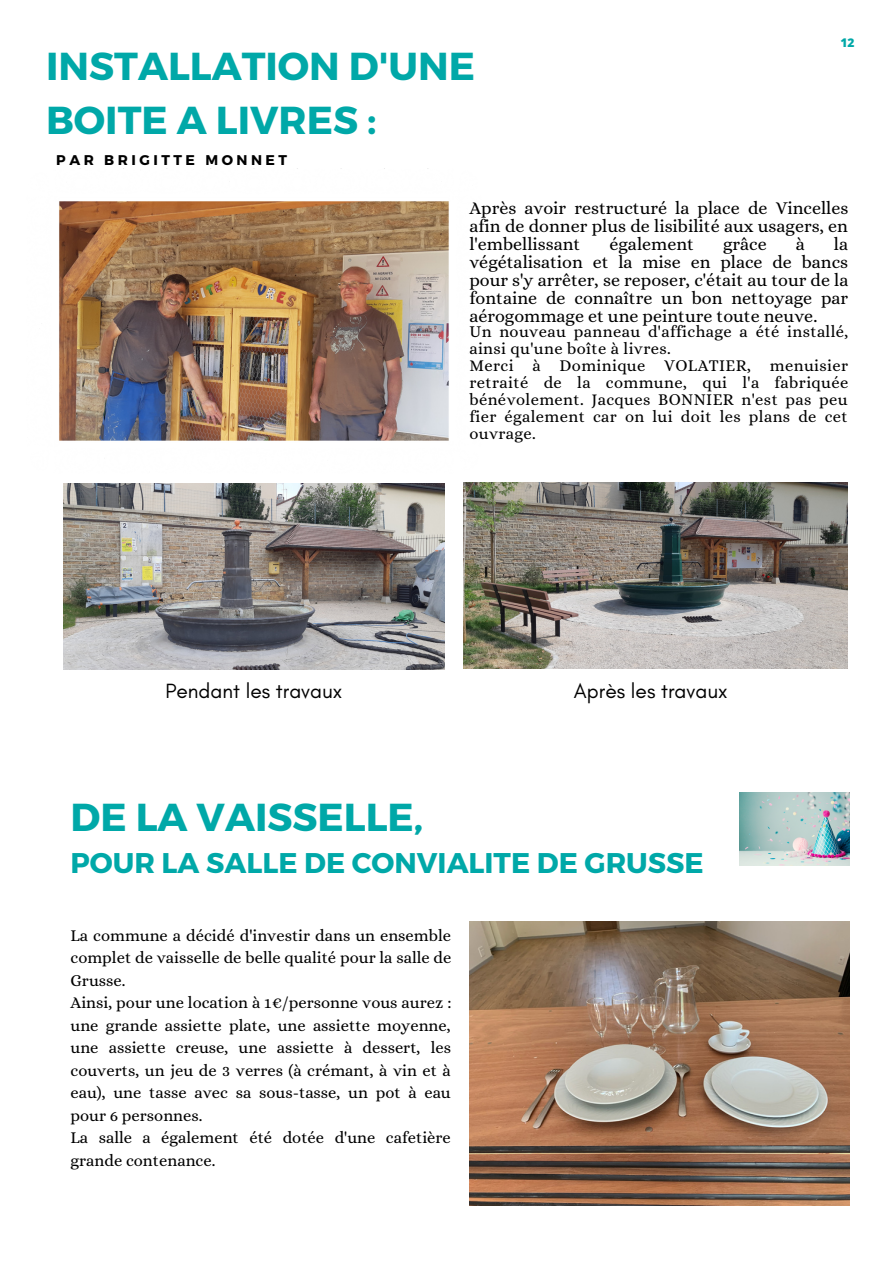
<style>
.page{position:relative;width:893px;height:1264px;background:#fff}
.page>*{position:absolute;margin:0;border:0;box-sizing:border-box;transform-origin:0 0}
.t1{font:700 39px "Montserrat";color:#00a8a8}
.t2{font:700 28.5px "Montserrat";color:#00a8a8}
.t3{font:21px "Glacial Indifference";color:#000}
.t4{font:18px/18px "Alice";color:#000;text-align:justify}
.t5{font:16.5px/22.5px "Alice";color:#000;text-align:justify}
.t6{font:16.5px/16.8px "Alice";letter-spacing:.025em;color:#000}
.t7{font:700 14.1px "Montserrat";letter-spacing:.25em;color:#000}
.t8{font:800 12px "Open Sans";color:#00a8a8}
</style>
<div class="page">
<img style="left:59px;top:201px;width:390px;height:240px">
<img style="left:63px;top:483px;width:381px;height:186px">
<img style="left:469px;top:921px;width:380px;height:284px">
<img style="left:739px;top:792px;width:110px;height:73px">
<img style="left:463px;top:482px;width:384px;height:187px">
<p class="t1" style="left:46px;top:41px;width:430px">INSTALLATION D'UNE</p>
<p class="t1" style="left:46px;top:95px;width:332px">BOITE A LIVRES :</p>
<p class="t7" style="left:56px;top:151px;width:232px">PAR BRIGITTE MONNET</p>
<p class="t8" style="left:840px;top:34px;width:16px">12</p>
<p class="t4" style="left:469px;top:199px;width:380px">Après avoir restructuré la place de Vincelles afin de donner plus de lisibilité aux usagers, en l'embellissant</p>
<p class="t4" style="left:469px;top:235px;width:380px;text-indent:364px">la végétalisation et la mise en place de bancs pour s'y arrêter, se reposer, c'était au tour de la fontaine de connaître un bon nettoyage par aérogommage et une peinture toute neuve.</p>
<p class="t6" style="left:469px;top:323px;width:380px">Un nouveau panneau d'affichage a été installé, ainsi qu'une boîte à livres.</p>
<p class="t5" style="left:469px;top:357px;width:380px;line-height:16.8px">Merci à Dominique VOLATIER, menuisier retraité de la commune, qui l'a fabriquée bénévolement. Jacques BONNIER n'est pas peu fier également car on lui doit les plans de cet ouvrage.</p>
<p class="t4" style="left:609px;top:235px;width:86px">également</p>
<p class="t4" style="left:723px;top:235px;width:45px">grâce</p>
<p class="t4" style="left:795px;top:235px;width:11px">à</p>
<p class="t3" style="left:165px;top:678px;width:178px">Pendant les travaux</p>
<p class="t3" style="left:574px;top:678px;width:155px">Après les travaux</p>
<p class="t1" style="left:70px;top:791px;width:354px">DE LA VAISSELLE,</p>
<p class="t2" style="left:70px;top:843px;width:634px">POUR LA SALLE DE CONVIALITE DE GRUSSE</p>
<p class="t5" style="left:70px;top:923px;width:382px">La commune a décidé d'investir dans un ensemble complet de vaisselle de belle qualité pour la salle de Grusse.</p>
<p class="t5" style="left:70px;top:991px;width:382px">Ainsi, pour une location à 1€/personne vous aurez : une grande assiette plate, une assiette moyenne, une assiette creuse, une assiette à dessert, les couverts, un jeu de 3 verres (à crémant, à vin et à eau), une tasse avec sa sous-tasse, un pot à eau pour 6 personnes.</p>
<p class="t5" style="left:70px;top:1126px;width:382px">La salle a également été dotée d'une cafetière grande contenance.</p>
</div>
